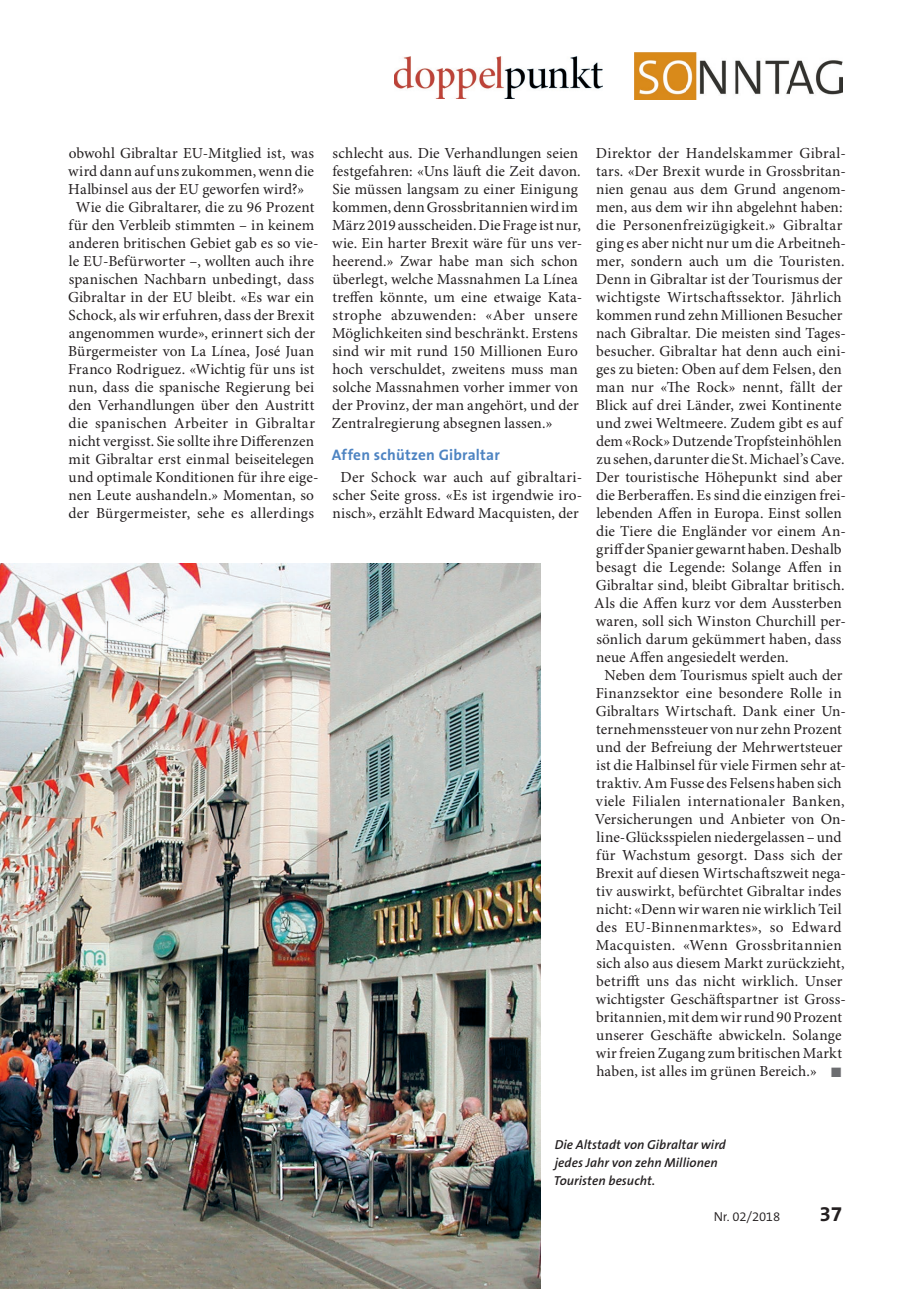
<style>
.page{position:relative;width:919px;height:1289px;background:#fff}
.page>*{position:absolute;margin:0;border:0;box-sizing:border-box;transform-origin:0 0}
.t1{font:700 21px "The Sans B7";color:#231f20}
.t2{font:15.3px/18px "Minion Pro";letter-spacing:.01em;color:#231f20}
.t3{font:700 15.3px "The Sans B7";letter-spacing:.015em;color:#4e84c2}
.t4{font:italic 600 13.05px/18px "The Sans B6";letter-spacing:.005em;color:#231f20}
.t5{font:300 13.05px "The Sans B4";letter-spacing:-.015em;color:#231f20}
.s1{color:#6c6d70}
</style>
<div class="page">
<img style="left:0;top:563px;width:540px;height:725px">
<img style="left:394px;top:57px;width:208px;height:42px">
<img style="left:634px;top:53px;width:208px;height:46px">
<p class="t2" style="left:69px;top:145px;width:247px">obwohl Gibraltar EU-Mitglied ist, was</p>
<p class="t2" style="left:68px;top:163px;width:247px">wird dann auf uns zukommen, wenn die</p>
<p class="t2" style="left:68px;top:181px;width:237px">Halbinsel aus der EU geworfen wird?»</p>
<p class="t2" style="left:76px;top:199px;width:240px">Wie die Gibraltarer, die zu 96 Prozent</p>
<p class="t2" style="left:69px;top:217px;width:247px">für den Verbleib stimmten – in keinem</p>
<p class="t2" style="left:69px;top:235px;width:251px">anderen britischen Gebiet gab es so vie-</p>
<p class="t2" style="left:69px;top:253px;width:246px">le EU-Befürworter –, wollten auch ihre</p>
<p class="t2" style="left:69px;top:271px;width:247px">spanischen Nachbarn unbedingt, dass</p>
<p class="t2" style="left:68px;top:289px;width:247px">Gibraltar in der EU bleibt. «Es war ein</p>
<p class="t2" style="left:69px;top:307px;width:247px">Schock, als wir erfuhren, dass der Brexit</p>
<p class="t2" style="left:69px;top:325px;width:248px">angenommen wurde», erinnert sich der</p>
<p class="t2" style="left:68px;top:343px;width:247px">Bürgermeister von La Línea, José Juan</p>
<p class="t2" style="left:68px;top:361px;width:248px">Franco Rodriguez. «Wichtig für uns ist</p>
<p class="t2" style="left:69px;top:379px;width:247px">nun, dass die spanische Regierung bei</p>
<p class="t2" style="left:68px;top:397px;width:247px">den Verhandlungen über den Austritt</p>
<p class="t2" style="left:68px;top:415px;width:248px">die spanischen Arbeiter in Gibraltar</p>
<p class="t2" style="left:69px;top:433px;width:247px">nicht vergisst. Sie sollte ihre Differenzen</p>
<p class="t2" style="left:69px;top:451px;width:247px">mit Gibraltar erst einmal beiseitelegen</p>
<p class="t2" style="left:69px;top:469px;width:251px">und optimale Konditionen für ihre eige-</p>
<p class="t2" style="left:69px;top:487px;width:247px">nen Leute aushandeln.» Momentan, so</p>
<p class="t2" style="left:68px;top:505px;width:247px">der Bürgermeister, sehe es allerdings</p>
<p class="t2" style="left:332px;top:145px;width:252px">schlecht aus. Die Verhandlungen seien festgefahren: «Uns läuft die Zeit davon.<br>Sie müssen langsam zu einer Einigung kommen, denn Grossbritannien wird im März 2019 ausscheiden. Die Frage ist nur, wie. Ein harter Brexit wäre für uns ver&shy;heerend.» Zwar habe man sich schon überlegt, welche Massnahmen La Línea treffen könnte, um eine etwaige Kata&shy;strophe abzuwenden: «Aber unsere Möglichkeiten sind beschränkt. Erstens sind wir mit rund 150 Millionen Euro hoch verschuldet, zweitens muss man solche Massnahmen vorher immer von der Provinz, der man angehört, und der Zentralregierung absegnen lassen.»</p>
<p class="t3" style="left:332px;top:447px;width:169px">Affen schützen Gibraltar</p>
<p class="t2" style="left:332px;top:469px;width:251px;text-align:center">Der Schock war auch auf gibraltari&shy;scher Seite gross. «Es ist irgendwie iro&shy;nisch», erzählt Edward Macquisten, der</p>
<p class="t2" style="left:594px;top:145px;width:253px">Direktor der Handelskammer Gibral&shy;tars. «Der Brexit wurde in Grossbritan&shy;nien genau aus dem Grund angenom&shy;men, aus dem wir ihn abgelehnt haben: die Personenfreizügigkeit.» Gibraltar ging es aber nicht nur um die Arbeitneh&shy;mer, sondern auch um die Touristen.<br>Denn in Gibraltar ist der Tourismus der wichtigste Wirtschaftssektor. Jährlich kommen rund zehn Millionen Besucher nach Gibraltar. Die meisten sind Tages&shy;besucher. Gibraltar hat denn auch eini&shy;ges zu bieten: Oben auf dem Felsen, den man nur «The Rock» nennt, fällt der Blick auf drei Länder, zwei Kontinente und zwei Weltmeere. Zudem gibt es auf dem «Rock» Dutzende Tropfsteinhöhlen zu sehen, darunter die St. Michael’s Cave.<br>Der touristische Höhepunkt sind aber die Berberaffen. Es sind die einzigen frei&shy;lebenden Affen in Europa. Einst sollen die Tiere die Engländer vor einem An&shy;griffder Spanier gewarnt haben. Deshalb besagt die Legende: Solange Affen in Gibraltar sind, bleibt Gibraltar britisch.<br>Als die Affen kurz vor dem Aussterben waren, soll sich Winston Churchill per&shy;sönlich darum gekümmert haben, dass neue Affen angesiedelt werden.</p>
<p class="t2" style="left:594px;top:667px;width:253px;text-align:center">Neben dem Tourismus spielt auch der Finanzsektor eine besondere Rolle in Gibraltars Wirtschaft. Dank einer Un&shy;ternehmenssteuer von nur zehn Prozent und der Befreiung der Mehrwertsteuer ist die Halbinsel für viele Firmen sehr at&shy;traktiv. Am Fusse des Felsens haben sich viele Filialen internationaler Banken, Versicherungen und Anbieter von On&shy;line-Glücksspielen niedergelassen – und für Wachstum gesorgt. Dass sich der Brexit auf diesen Wirtschaftszweit nega&shy;tiv auswirkt, befürchtet Gibraltar indes nicht: «Denn wir waren nie wirklich Teil des EU-Binnenmarktes», so Edward Macquisten. «Wenn Grossbritannien sich also aus diesem Markt zurückzieht, betrifft uns das nicht wirklich. Unser wichtigster Geschäftspartner ist Gross&shy;britannien, mit dem wir rund 90 Prozent unserer Geschäfte abwickeln. Solange wir freien Zugang zum britischen Markt haben, ist alles im grünen Bereich.» <span class="s1">■</span></p>
<p class="t4" style="left:553px;top:1136px;width:174px">Die Altstadt von Gibraltar wird jedes Jahr von zehn Millionen<br>Touristen besucht.</p>
<p class="t5" style="left:713px;top:1209px;width:68px">Nr. 02/2018</p>
<h1 class="t1" style="left:819px;top:1202px;width:25px">37</h1>
</div>
